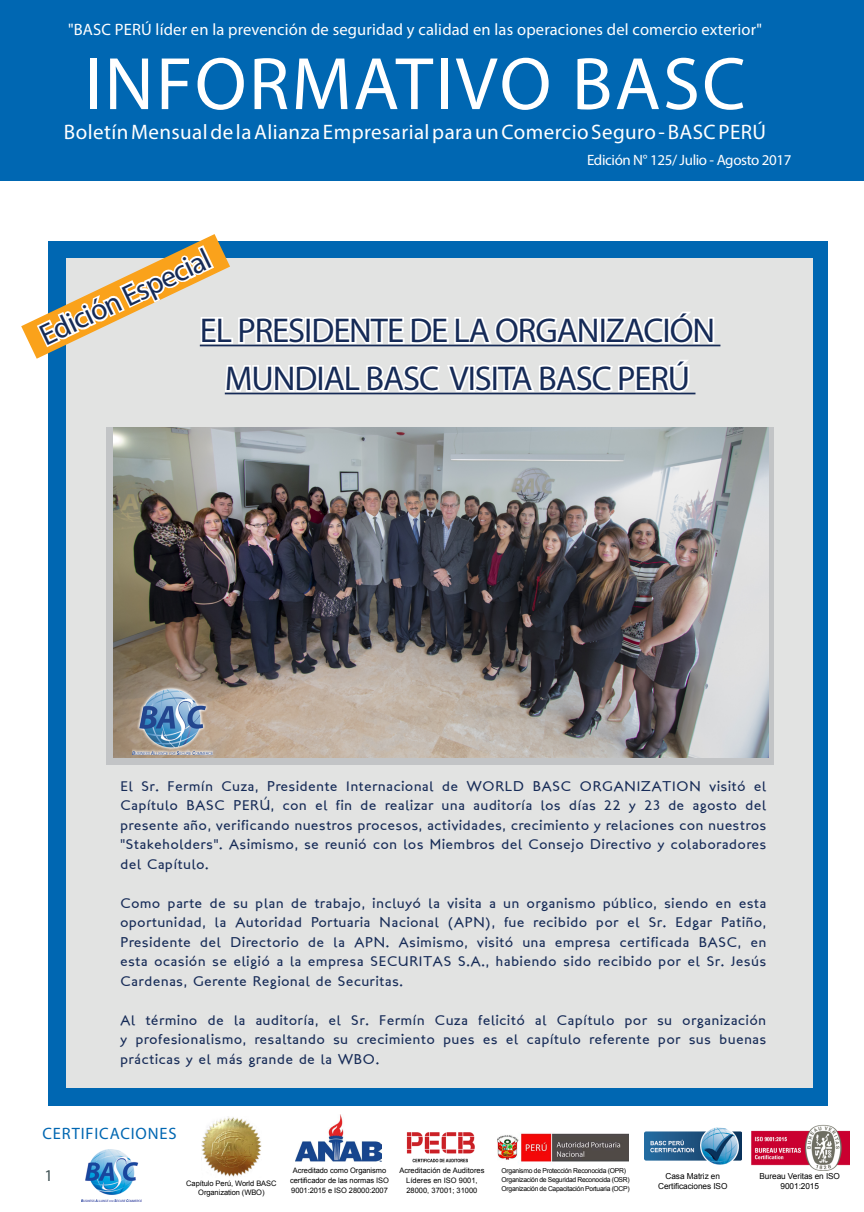
<style>
.page{position:relative;width:864px;height:1212px;background:#fff}
.page>*{position:absolute;margin:0;border:0;box-sizing:border-box;transform-origin:0 0}
.t1{font:75px "Myriad Pro";letter-spacing:.03em;color:#fff}
.t2{font:34.5px/48px "Myriad Pro";letter-spacing:-.03em;color:#162b57;text-align:center}
.t3{font:30px "Myriad Pro";color:#162b57}
.t4{font:21px "Myriad Pro";letter-spacing:.02em;color:#fff}
.t5{font:16.5px "Myriad Pro";letter-spacing:.01em;color:#fff}
.t6{font:16.5px "Myriad Pro";letter-spacing:.05em;color:#0067b2}
.t7{font:16.5px "Myriad Pro";color:#3e5052}
.t8{font:15px "Myriad Pro";letter-spacing:-.025em;color:#fff}
.t9{font:14.25px/19.5px "London Between";letter-spacing:.06em;color:#162b57;text-align:justify}
.t10{font:8.25px/10.5px "Arial";letter-spacing:-.01em;color:#000;text-align:center}
.t11{font:7.5px/9.8px "Arial";letter-spacing:-.01em;color:#000;text-align:center}
.t12{font:6.75px/9px "Arial";letter-spacing:-.04em;color:#000}
</style>
<div class="page">
<div style="left:49px;top:241px;width:778px;height:865px;background:#0067b2"></div>
<div style="left:0;top:0;width:863px;height:180px;background:#0067b2"></div>
<img style="left:406px;top:1132px;width:69px;height:31px">
<img style="left:751px;top:1124px;width:97px;height:46px">
<img style="left:295px;top:1114px;width:86px;height:48px">
<img style="left:497px;top:1133px;width:130px;height:30px">
<img style="left:201px;top:1116px;width:61px;height:61px">
<img style="left:644px;top:1127px;width:97px;height:38px">
<img style="left:81px;top:1149px;width:60px;height:52px">
<div style="left:66px;top:259px;width:746px;height:829px;background:#e2e3e2"></div>
<hr style="left:200px;top:345px;width:520px;height:1px;background:#162b57">
<svg style="left:21px;top:234px;width:694px;height:185px"></svg>
<svg style="left:106px;top:427px;width:667px;height:337px;background:#c1c3c4"></svg>
<img style="left:113px;top:427px;width:654px;height:330px">
<img style="left:133px;top:685px;width:79px;height:69px">
<p class="t5" style="left:68px;top:20px;width:695px">"BASC PERÚ líder en la prevención de seguridad y calidad en las operaciones del comercio exterior"</p>
<h1 class="t1" style="left:84px;top:38px;width:662px">INFORMATIVO BASC</h1>
<h3 class="t4" style="left:64px;top:119px;width:703px">Boletín Mensual de la Alianza Empresarial para un Comercio Seguro - BASC PERÚ</h3>
<p class="t8" style="left:586px;top:151px;width:206px">Edición N° 125/ Julio - Agosto 2017</p>
<h3 class="t3" style="left:33px;top:319px;width:187px;rotate:-25deg">Edición Especial</h3>
<h2 class="t2" style="left:200px;top:306px;width:516px">EL PRESIDENTE DE LA ORGANIZACIÓN<br>MUNDIAL BASC VISITA BASC PERÚ</h2>
<p class="t9" style="left:120px;top:776px;width:647px">El Sr. Fermín Cuza, Presidente Internacional de WORLD BASC ORGANIZATION visitó el Capítulo BASC PERÚ, con el fin de realizar una auditoría los días 22 y 23 de agosto del presente año, verificando nuestros procesos, actividades, crecimiento y relaciones con nuestros "Stakeholders". Asimismo, se reunió con los Miembros del Consejo Directivo y colaboradores del Capítulo.</p>
<p class="t9" style="left:120px;top:893px;width:647px">Como parte de su plan de trabajo, incluyó la visita a un organismo público, siendo en esta oportunidad, la Autoridad Portuaria Nacional (APN), fue recibido por el Sr. Edgar Patiño, Presidente del Directorio de la APN. Asimismo, visitó una empresa certificada BASC, en esta ocasión se eligió a la empresa SECURITAS S.A., habiendo sido recibido por el Sr. Jesús Cardenas, Gerente Regional de Securitas.</p>
<p class="t9" style="left:120px;top:1010px;width:647px">Al término de la auditoría, el Sr. Fermín Cuza felicitó al Capítulo por su organización y profesionalismo, resaltando su crecimiento pues es el capítulo referente por sus buenas prácticas y el más grande de la WBO.</p>
<p class="t6" style="left:43px;top:1123px;width:135px">CERTIFICACIONES</p>
<p class="t7" style="left:45px;top:1165px;width:10px">1</p>
<p class="t11" style="left:186px;top:1178px;width:92px">Capítulo Perú, World BASC<br>Organization (WBO)</p>
<p class="t11" style="left:290px;top:1166px;width:100px">Acreditado como Organismo certificador de las normas ISO<br>9001:2015 e ISO 28000:2007</p>
<p class="t11" style="left:399px;top:1166px;width:87px">Acreditación de Auditores<br>Líderes en ISO 9001,<br>28000, 37001; 31000</p>
<p class="t10" style="left:759px;top:1170px;width:82px">Bureau Veritas en ISO<br>9001:2015</p>
<p class="t12" style="left:501px;top:1166px;width:129px">Organismo de Protección Reconocida (OPR)<br>Organización de Seguridad Reconocida (OSR)<br>Organización de Capacitación Portuaria (OCP)</p>
<p class="t10" style="left:658px;top:1170px;width:71px">Casa Matriz en<br>Certificaciones ISO</p>
</div>
